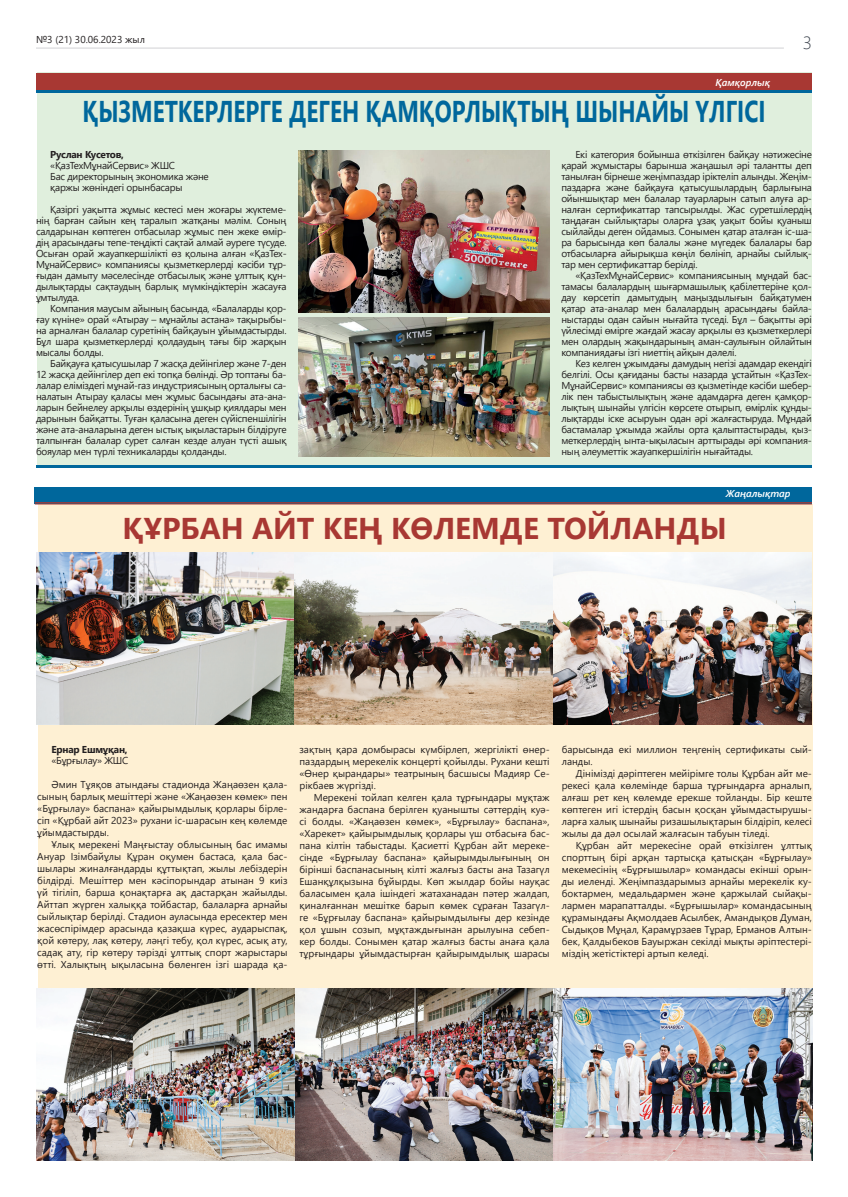
<style>
.page{position:relative;width:848px;height:1197px;background:#fff}
.page>*{position:absolute;margin:0;border:0;box-sizing:border-box;transform-origin:0 0}
.t1{font:700 30px "Segoe UI";color:#00679c;scale:.75 1}
.t2{font:700 30px "Segoe UI";color:#a83833}
.t3{font:300 18px "Segoe UI";color:#3d444e}
.t4{font:10px/11px "Segoe UI";letter-spacing:-.025em;color:#231f20;text-align:justify}
.t5{font:10px/12px "Segoe UI";color:#231f20}
.t6{font:700 10px "Segoe UI";letter-spacing:-.025em;color:#231f20}
.t7{font:italic 600 10px "Segoe UI";color:#fff}
</style>
<div class="page">
<hr style="left:36px;top:48px;width:747px;height:1px;background:#d1d2d4">
<div style="left:37px;top:72px;width:775px;height:393px;background:#e0efdd"></div>
<div style="left:38px;top:504px;width:774px;height:656px;background:#fef0d3"></div>
<div style="left:36px;top:74px;width:776px;height:16px;background:#a83833"></div>
<hr style="left:36px;top:90px;width:776px;height:2px;background:#00679c">
<img style="left:299px;top:317px;width:250px;height:139px">
<img style="left:299px;top:151px;width:250px;height:161px">
<hr style="left:36px;top:465px;width:776px;height:2px;background:#00679c">
<div style="left:35px;top:487px;width:777px;height:16px;background:#00679c"></div>
<hr style="left:35px;top:503px;width:777px;height:1px;background:#a83833">
<hr style="left:35px;top:502px;width:777px;height:1px;background:#a83833">
<img style="left:36px;top:552px;width:776px;height:172px">
<img style="left:37px;top:988px;width:775px;height:172px">
<p class="t5" style="left:36px;top:33px;width:110px">№3 (21) 30.06.2023 жыл</p>
<h2 class="t3" style="left:802px;top:26px;width:11px">3</h2>
<p class="t7" style="left:715px;top:73px;width:56px">Қамқорлық</p>
<h1 class="t1" style="left:82px;top:83px;width:912px">ҚЫЗМЕТКЕРЛЕРГЕ ДЕГЕН ҚАМҚОРЛЫҚТЫҢ ШЫНАЙЫ ҮЛГІСІ</h1>
<p class="t6" style="left:50px;top:145px;width:75px">Руслан Кусетов,</p>
<p class="t4" style="left:50px;top:159px;width:160px;text-align:left">«ҚазТехМұнайСервис» ЖШС<br>Бас директорының экономика және қаржы жөніндегі орынбасары</p>
<p class="t4" style="left:36px;top:203px;width:252px;text-indent:14px">Қазіргі уақытта жұмыс кестесі мен жоғары жүктеме&shy;нің барған сайын кең таралып жатқаны мәлім. Соның салдарынан көптеген отбасылар жұмыс пен жеке өмір&shy;дің арасындағы тепе-теңдікті сақтай алмай әуреге түсуде.<br>Осыған орай жауапкершілікті өз қолына алған «ҚазТех-МұнайСервис» компаниясы қызметкерлерді кәсіби тұр&shy;ғыдан дамыту мәселесінде отбасылық және ұлттық құн&shy;дылықтарды сақтаудың барлық мүмкіндіктерін жасауға ұмтылуда.</p>
<p class="t4" style="left:36px;top:302px;width:252px;text-indent:14px">Компания маусым айының басында, «Балаларды қор&shy;ғау күніне» орай «Атырау – мұнайлы астана» тақырыбы&shy;на арналған балалар суретінің байқауын ұйымдастырды.<br>Бұл шара қызметкерлерді қолдаудың тағы бір жарқын мысалы болды.</p>
<p class="t4" style="left:36px;top:357px;width:252px;text-indent:14px">Байқауға қатысушылар 7 жасқа дейінгілер және 7-ден 12 жасқа дейінгілер деп екі топқа бөлінді. Әр топтағы ба&shy;лалар еліміздегі мұнай-газ индустриясының орталығы са&shy;налатын Атырау қаласы мен жұмыс басындағы ата-ана&shy;ларын бейнелеу арқылы өздерінің ұшқыр қиялдары мен дарынын байқатты. Туған қаласына деген сүйіспеншілігін және ата-аналарына деген ыстық ықыластарын білдіруге талпынған балалар сурет салған кезде алуан түсті ашық бояулар мен түрлі техникаларды қолданды.</p>
<p class="t4" style="left:561px;top:148px;width:252px;text-indent:14px">Екі категория бойынша өткізілген байқау нәтижесіне қарай жұмыстары барынша жаңашыл әрі талантты деп танылған бірнеше жеңімпаздар іріктеліп алынды. Жеңім&shy;паздарға және байқауға қатысушылардың барлығына ойыншықтар мен балалар тауарларын сатып алуға ар&shy;налған сертификаттар тапсырылды. Жас суретшілердің таңдаған сыйлықтары оларға ұзақ уақыт бойы қуаныш сыйлайды деген ойдамыз. Сонымен қатар аталған іс-ша&shy;ра барысында көп балалы және мүгедек балалары бар отбасыларға айырықша көңіл бөлініп, арнайы сыйлық&shy;тар мен сертификаттар берілді.</p>
<p class="t4" style="left:561px;top:269px;width:252px;text-indent:14px">«ҚазТехМұнайСервис» компаниясының мұндай бас&shy;тамасы балалардың шығармашылық қабілеттеріне қол&shy;дау көрсетіп дамытудың маңыздылығын байқатумен қатар ата-аналар мен балалардың арасындағы байла&shy;ныстарды одан сайын нығайта түседі. Бұл – бақытты әрі үйлесімді өмірге жағдай жасау арқылы өз қызметкерлері мен олардың жақындарының аман-саулығын ойлайтын компаниядағы ізгі ниеттің айқын дәлелі.</p>
<p class="t4" style="left:561px;top:357px;width:252px;text-indent:14px">Кез келген ұжымдағы дамудың негізі адамдар екендігі белгілі. Осы қағиданы басты назарда ұстайтын «ҚазТех-МұнайСервис» компаниясы өз қызметінде кәсіби шебер&shy;лік пен табыстылықтың және адамдарға деген қамқор&shy;лықтың шынайы үлгісін көрсете отырып, өмірлік құнды&shy;лықтарды іске асыруын одан әрі жалғастыруда. Мұндай бастамалар ұжымда жайлы орта қалыптастырады, қыз&shy;меткерлердің ынта-ықыласын арттырады әрі компания&shy;ның әлеуметтік жауапкершілігін нығайтады.</p>
<p class="t7" style="left:725px;top:484px;width:66px">Жаңалықтар</p>
<h1 class="t2" style="left:122px;top:500px;width:605px">ҚҰРБАН АЙТ КЕҢ КӨЛЕМДЕ ТОЙЛАНДЫ</h1>
<p class="t6" style="left:51px;top:740px;width:78px">Ернар Ешмұқан,</p>
<p class="t4" style="left:51px;top:754px;width:78px">«Бұрғылау» ЖШС</p>
<p class="t4" style="left:37px;top:777px;width:252px;line-height:12px;text-indent:14px">Әмин Тұяқов атындағы стадионда Жаңаөзен қала&shy;сының барлық мешіттері және «Жаңаөзен көмек» пен «Бұрғылау» баспана» қайырымдылық қорлары бірле&shy;сіп «Құрбай айт 2023» рухани іс-шарасын кең көлемде ұйымдастырды.</p>
<p class="t4" style="left:37px;top:837px;width:252px;line-height:12px;text-indent:14px">Ұлық мерекені Маңғыстау облысының бас имамы Ануар Ізімбайұлы Құран оқумен бастаса, қала бас&shy;шылары жиналғандарды құттықтап, жылы лебіздерін білдірді. Мешіттер мен кәсіпорындар атынан 9 киіз үй тігіліп, барша қонақтарға ақ дастарқан жайылды.<br>Айттап жүрген халыққа тойбастар, балаларға арнайы сыйлықтар берілді. Стадион ауласында ересектер мен жасөспірімдер арасында қазақша күрес, аударыспақ, қой көтеру, лақ көтеру, ләңгі тебу, қол күрес, асық ату, садақ ату, гір көтеру тәрізді ұлттық спорт жарыстары өтті. Халықтың ықыласына бөленген ізгі шарада қа-</p>
<p class="t4" style="left:299px;top:742px;width:252px;line-height:12px">зақтың қара домбырасы күмбірлеп, жергілікті өнер&shy;паздардың мерекелік концерті қойылды. Рухани кешті «Өнер қырандары» театрының басшысы Мадияр Се&shy;рікбаев жүргізді.</p>
<p class="t4" style="left:299px;top:790px;width:252px;line-height:12px;text-indent:14px">Мерекені тойлап келген қала тұрғындары мұқтаж жандарға баспана берілген қуанышты сәттердің куә&shy;сі болды. «Жаңаөзен көмек», «Бұрғылау» баспана», «Харекет» қайырымдылық қорлары үш отбасыға бас&shy;пана кілтін табыстады. Қасиетті Құрбан айт мереке&shy;сінде «Бұрғылау баспана» қайырымдылығының он бірінші баспанасының кілті жалғыз басты ана Тазагүл Ешанқұлқызына бұйырды. Көп жылдар бойы науқас баласымен қала ішіндегі жатаханадан пәтер жалдап, қиналғаннан мешітке барып көмек сұраған Тазагүл&shy;ге «Бұрғылау баспана» қайырымдылығы дер кезінде қол ұшын созып, мұқтаждығынан арылуына себеп&shy;кер болды. Сонымен қатар жалғыз басты анаға қала тұрғындары ұйымдастырған қайырымдылық шарасы</p>
<p class="t5" style="left:561px;top:742px;width:252px">барысында екі миллион теңгенің сертификаты сый&shy;ланды.</p>
<p class="t4" style="left:561px;top:766px;width:252px;line-height:12px;text-indent:14px">Дінімізді дәріптеген мейірімге толы Құрбан айт ме&shy;рекесі қала көлемінде барша тұрғындарға арналып, алғаш рет кең көлемде ерекше тойланды. Бір кеште көптеген игі істердің басын қосқан ұйымдастырушы&shy;ларға халық шынайы ризашылықтарын білдіріп, келесі жылы да дәл осылай жалғасын табуын тіледі.</p>
<p class="t4" style="left:561px;top:838px;width:252px;line-height:12px;text-indent:14px">Құрбан айт мерекесіне орай өткізілген ұлттық спорттың бірі арқан тартысқа қатысқан «Бұрғылау» мекемесінің «Бұрғышылар» командасы екінші орын&shy;ды иеленді. Жеңімпаздарымыз арнайы мерекелік ку&shy;боктармен, медальдармен және қаржылай сыйақы&shy;лармен марапатталды. «Бұрғышылар» командасының құрамындағы Ақмолдаев Асылбек, Амандықов Думан, Сыдықов Мұңал, Қарамұрзаев Тұрар, Ерманов Алтын&shy;бек, Қалдыбеков Бауыржан секілді мықты әріптестері&shy;міздің жетістіктері артып келеді.</p>
</div>
